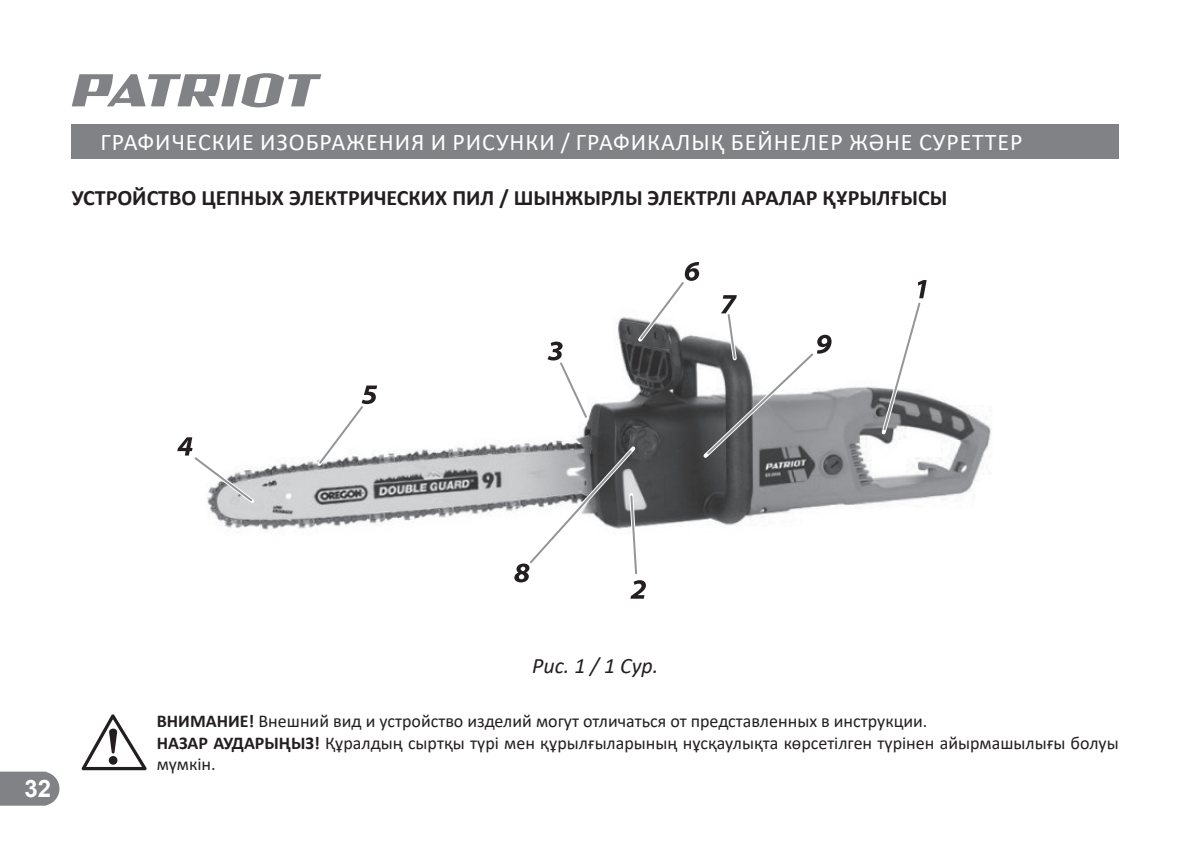
<style>
.page{position:relative;width:1190px;height:842px;background:#fff}
.page>*{position:absolute;margin:0;border:0;box-sizing:border-box;transform-origin:0 0}
.t1{font:24px "Calibri";letter-spacing:.04em;color:#fff}
.t2{font:700 24px "Arial";color:#fff}
.t3{font:700 22px "Calibri";color:#231f20}
.t4{font:italic 22px "Calibri";color:#231f20}
.t5{font:18px/21.6px "Calibri";color:#231f20}
.s1{font-weight:700}
</style>
<div class="page">
<svg style="left:0;top:771px;width:59px;height:34px;background:#888a8d"></svg>
<svg style="left:72px;top:73px;width:249px;height:34px"></svg>
<div style="left:72px;top:124px;width:1046px;height:34px;background:#808285"></div>
<svg style="left:81px;top:714px;width:66px;height:56px"></svg>
<img style="left:207px;top:280px;width:784px;height:319px">
<svg style="left:878px;top:280px;width:48px;height:157px"></svg>
<svg style="left:177px;top:437px;width:81px;height:69px"></svg>
<svg style="left:314px;top:385px;width:63px;height:84px"></svg>
<svg style="left:514px;top:262px;width:317px;height:336px"></svg>
<h1 class="t1" style="left:101px;top:125px;width:923px">ГРАФИЧЕСКИЕ ИЗОБРАЖЕНИЯ И РИСУНКИ / ГРАФИКАЛЫҚ БЕЙНЕЛЕР ЖӘНЕ СУРЕТТЕР</h1>
<p class="t3" style="left:72px;top:182px;width:877px">УСТРОЙСТВО ЦЕПНЫХ ЭЛЕКТРИЧЕСКИХ ПИЛ / ШЫНЖЫРЛЫ ЭЛЕКТРЛІ АРАЛАР ҚҰРЫЛҒЫСЫ</p>
<h1 class="t2" style="left:24px;top:771px;width:28px">32</h1>
<p class="t4" style="left:532px;top:650px;width:128px">Рис. 1 / 1 Cур.</p>
<p class="t5" style="left:157px;top:709px;width:963px"><span class="s1">ВНИМАНИЕ!</span> Внешний вид и устройство изделий могут отличаться от представленных в инструкции.<br><span class="s1">НАЗАР АУДАРЫҢЫЗ!</span> Құралдың сыртқы түрі мен құрылғыларының нұсқаулықта көрсетілген түрінен айырмашылығы болуы мүмкін.</p>
</div>
